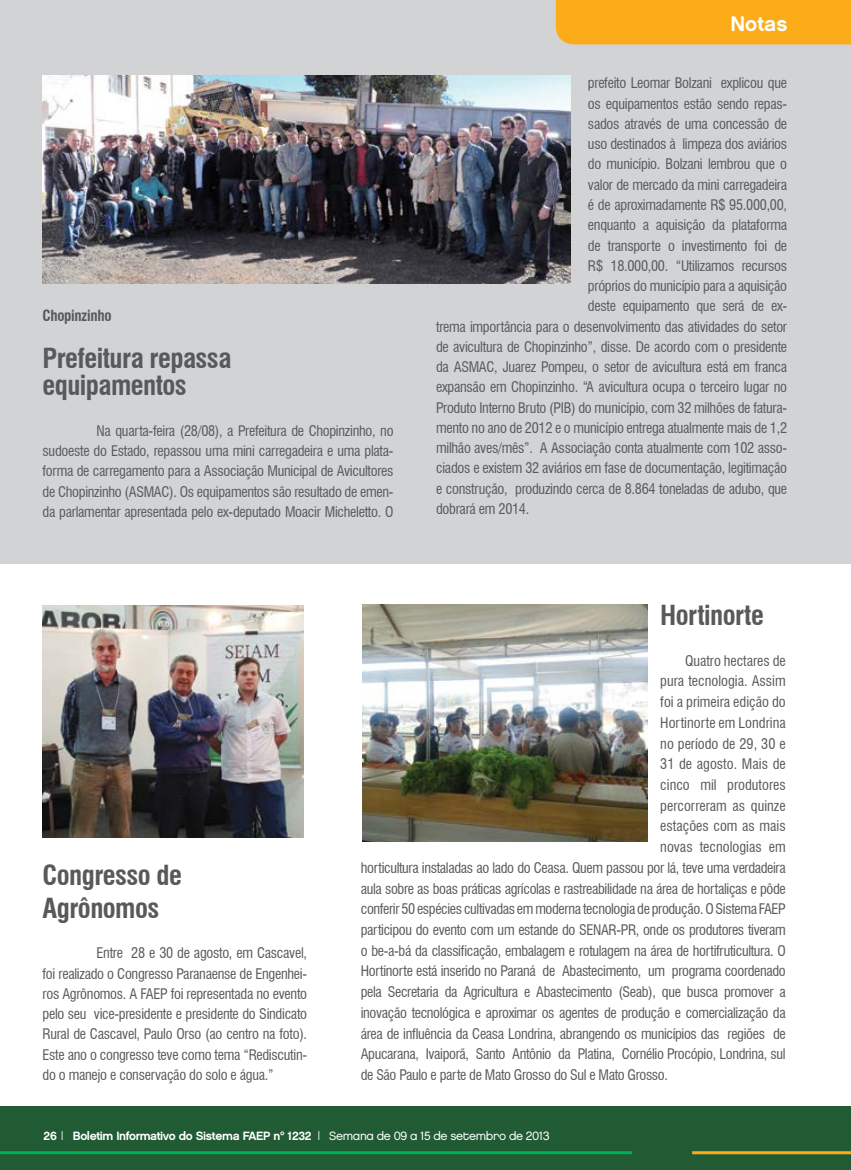
<style>
.page{position:relative;width:851px;height:1170px;background:#fff}
.page>*{position:absolute;margin:0;border:0;box-sizing:border-box;transform-origin:0 0}
.t1{font:700 condensed 27px/27px "Swiss 721 BT";letter-spacing:-.02em;color:#58595b}
.t2{font:21px "Chalet New York Nineteen Sixty";letter-spacing:.005em;color:#fff}
.t3{font:700 condensed 15px "Swiss 721 BT";letter-spacing:-.02em;color:#58595b}
.t4{font:condensed 14.25px/20.2px "Swiss 721 BT";letter-spacing:-.02em;color:#58595b;text-align:justify}
.t5{font:condensed 14.25px "Swiss 721 BT";color:#58595b}
.t6{font:12px "Chalet New York Nineteen Sixty";letter-spacing:-.03em;color:#fff}
.s1{font-family:"Chalet London Nineteen Eighty"}
</style>
<div class="page">
<div style="left:0;top:1106px;width:850px;height:63px;background:#205b34"></div>
<hr style="left:0;top:1151px;width:631px;height:3px;background:#00b055">
<hr style="left:692px;top:1151px;width:158px;height:3px;background:#fbac18">
<div style="left:0;top:0;width:850px;height:563px;background:#d1d3d4"></div>
<div style="left:555px;top:0;width:296px;height:44px;background:#fbac18"></div>
<img style="left:43px;top:76px;width:528px;height:208px">
<img style="left:43px;top:605px;width:260px;height:232px">
<img style="left:362px;top:604px;width:285px;height:237px">
<p class="t3" style="left:43px;top:306px;width:70px">Chopinzinho</p>
<h1 class="t1" style="left:43px;top:345px;width:190px">Prefeitura repassa equipamentos</h1>
<p class="t4" style="left:43px;top:420px;width:352px;text-indent:54px">Na quarta-feira (28/08), a Prefeitura de Chopinzinho, no sudoeste do Estado, repassou uma mini carregadeira e uma plata&shy;forma de carregamento para a Associação Municipal de Avicultores de Chopinzinho (ASMAC). Os equipamentos são resultado de emen&shy;da parlamentar apresentada pelo ex-deputado Moacir Micheletto. O</p>
<h2 class="t2" style="left:730px;top:11px;width:59px">Notas</h2>
<p class="t4" style="left:588px;top:73px;width:201px">prefeito Leomar Bolzani explicou que</p>
<p class="t4" style="left:588px;top:93px;width:201px">os equipamentos estão sendo repas-</p>
<p class="t4" style="left:588px;top:114px;width:201px">sados através de uma concessão de</p>
<p class="t4" style="left:588px;top:134px;width:201px">uso destinados à limpeza dos aviários</p>
<p class="t4" style="left:588px;top:154px;width:201px">do município. Bolzani lembrou que o</p>
<p class="t4" style="left:588px;top:174px;width:201px">valor de mercado da mini carregadeira</p>
<p class="t4" style="left:588px;top:195px;width:201px">é de aproximadamente R$ 95.000,00,</p>
<p class="t4" style="left:588px;top:215px;width:201px">enquanto a aquisição da plataforma</p>
<p class="t4" style="left:588px;top:235px;width:201px">de transporte o investimento foi de</p>
<p class="t4" style="left:588px;top:255px;width:201px">R$ 18.000,00. “Utilizamos recursos</p>
<p class="t4" style="left:588px;top:276px;width:201px">próprios do município para a aquisição</p>
<p class="t4" style="left:588px;top:296px;width:201px">deste equipamento que será de ex-</p>
<p class="t4" style="left:436px;top:316px;width:352px">trema importância para o desenvolvimento das atividades do setor</p>
<p class="t4" style="left:436px;top:336px;width:352px">de avicultura de Chopinzinho”, disse. De acordo com o presidente</p>
<p class="t4" style="left:436px;top:357px;width:352px">da ASMAC, Juarez Pompeu, o setor de avicultura está em franca</p>
<p class="t4" style="left:436px;top:377px;width:352px">expansão em Chopinzinho. “A avicultura ocupa o terceiro lugar no</p>
<p class="t4" style="left:436px;top:397px;width:352px">Produto Interno Bruto (PIB) do município, com 32 milhões de fatura-</p>
<p class="t4" style="left:436px;top:417px;width:352px">mento no ano de 2012 e o município entrega atualmente mais de 1,2</p>
<p class="t4" style="left:436px;top:438px;width:352px">milhão aves/mês”. A Associação conta atualmente com 102 asso-</p>
<p class="t4" style="left:436px;top:458px;width:352px">ciados e existem 32 aviários em fase de documentação, legitimação</p>
<p class="t4" style="left:436px;top:478px;width:352px">e construção, produzindo cerca de 8.864 toneladas de adubo, que</p>
<p class="t4" style="left:436px;top:498px;width:95px">dobrará em 2014.</p>
<h1 class="t1" style="left:43px;top:858px;width:141px;line-height:33px">Congresso de<br>Agrônomos</h1>
<p class="t4" style="left:43px;top:942px;width:266px;text-indent:54px">Entre 28 e 30 de agosto, em Cascavel, foi realizado o Congresso Paranaense de Engenhei&shy;ros Agrônomos. A FAEP foi representada no evento pelo seu vice-presidente e presidente do Sindicato Rural de Cascavel, Paulo Orso (ao centro na foto).<br>Este ano o congresso teve como tema “Rediscutin&shy;do o manejo e conservação do solo e água.”</p>
<h1 class="t1" style="left:660px;top:601px;width:105px">Hortinorte</h1>
<p class="t5" style="left:685px;top:652px;width:102px">Quatro hectares de</p>
<p class="t5" style="left:660px;top:672px;width:127px">pura tecnologia. Assim</p>
<p class="t5" style="left:660px;top:693px;width:127px">foi a primeira edição do</p>
<p class="t5" style="left:660px;top:714px;width:127px">Hortinorte em Londrina</p>
<p class="t5" style="left:660px;top:734px;width:127px">no período de 29, 30 e</p>
<p class="t5" style="left:660px;top:755px;width:127px">31 de agosto. Mais de</p>
<p class="t5" style="left:660px;top:776px;width:127px">cinco mil produtores</p>
<p class="t5" style="left:660px;top:796px;width:127px">percorreram as quinze</p>
<p class="t5" style="left:660px;top:817px;width:127px">estações com as mais</p>
<p class="t5" style="left:660px;top:838px;width:127px">novas tecnologias em</p>
<p class="t4" style="left:361px;top:857px;width:426px">horticultura instaladas ao lado do Ceasa. Quem passou por lá, teve uma verdadeira</p>
<p class="t4" style="left:361px;top:878px;width:426px">aula sobre as boas práticas agrícolas e rastreabilidade na área de hortaliças e pôde</p>
<p class="t4" style="left:361px;top:898px;width:426px">conferir 50 espécies cultivadas em moderna tecnologia de produção. O Sistema FAEP</p>
<p class="t4" style="left:361px;top:919px;width:426px">participou do evento com um estande do SENAR-PR, onde os produtores tiveram</p>
<p class="t4" style="left:361px;top:940px;width:426px">o be-a-bá da classificação, embalagem e rotulagem na área de hortifruticultura. O</p>
<p class="t4" style="left:361px;top:961px;width:426px">Hortinorte está inserido no Paraná de Abastecimento, um programa coordenado</p>
<p class="t4" style="left:361px;top:981px;width:426px">pela Secretaria da Agricultura e Abastecimento (Seab), que busca promover a</p>
<p class="t4" style="left:361px;top:1002px;width:426px">inovação tecnológica e aproximar os agentes de produção e comercialização da</p>
<p class="t4" style="left:361px;top:1023px;width:426px">área de influência da Ceasa Londrina, abrangendo os municípios das regiões de</p>
<p class="t4" style="left:361px;top:1043px;width:426px">Apucarana, Ivaiporã, Santo Antônio da Platina, Cornélio Procópio, Londrina, sul</p>
<p class="t4" style="left:361px;top:1064px;width:309px">de São Paulo e parte de Mato Grosso do Sul e Mato Grosso.</p>
<p class="t6" style="left:43px;top:1128px;width:508px">26 | Boletim Informativo do Sistema FAEP nº 1232 | <span class="s1">Semana de 09 a 15 de setembro de 2013</span></p>
</div>
